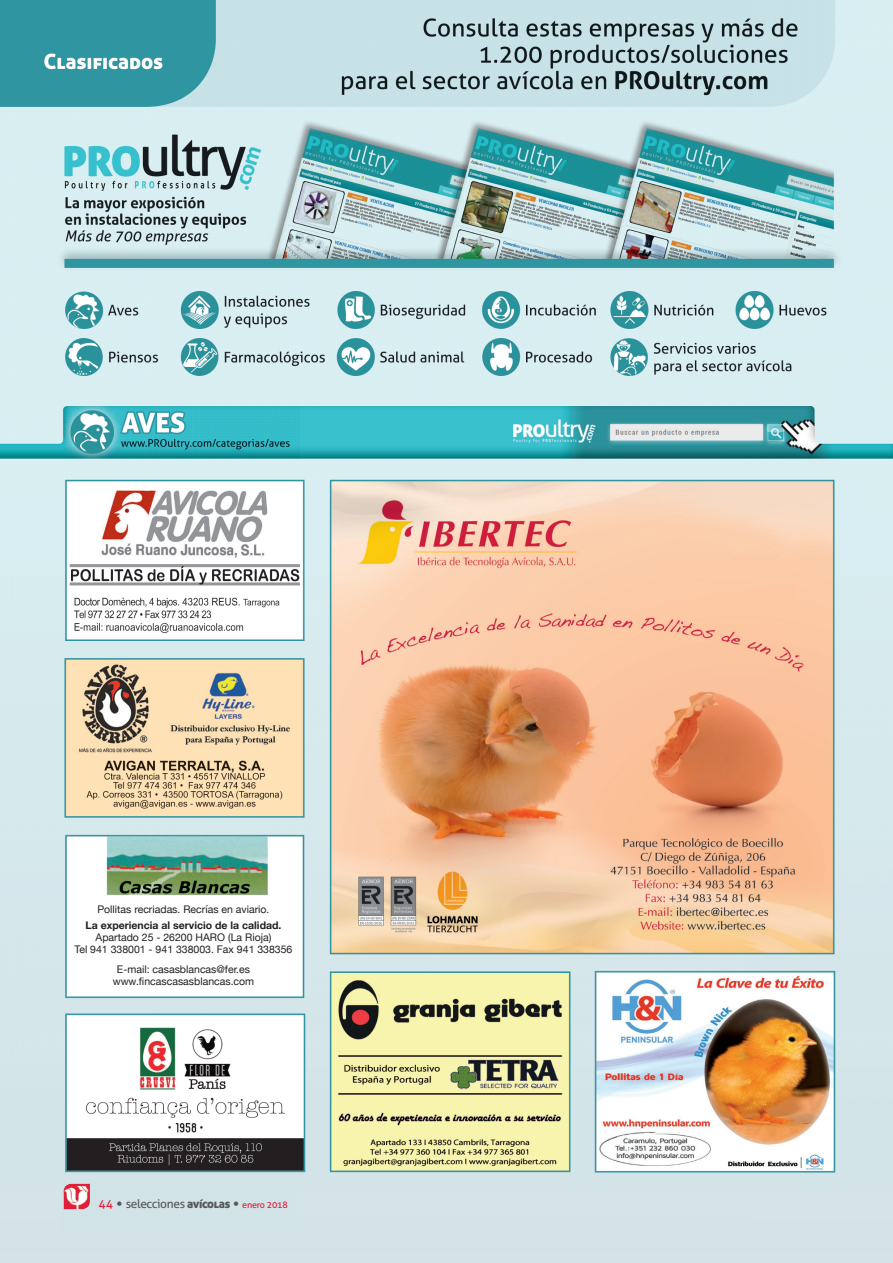
<style>
.page{position:relative;width:893px;height:1263px;background:#fff}
.page>*{position:absolute;margin:0;border:0;box-sizing:border-box;transform-origin:0 0}
.t1{font:12px "Aller";letter-spacing:-.03em;color:#57585a}
.publi{font:10.5px "Helvetica Neue";color:#231f20}
.publi-2{font:700 10.5px "Helvetica Neue";color:#231f20}
.s1{color:#e41c3b}
.s2{font-family:"Rotis Sans Serif"}
.s3{font-family:"Aller Display"}
.s4{font-size:9px;color:#e41c3b}
</style>
<div class="page">
<img style="left:0;top:0;width:893px;height:1263px">
<div style="left:72px;top:898px;width:223px;height:92px;background:#fff"></div>
<img style="left:63px;top:1183px;width:27px;height:26px">
<p class="publi" style="left:97px;top:901px;width:174px">Pollitas recriadas. Recrías en aviario.</p>
<p class="publi-2" style="left:86px;top:917px;width:197px">La experiencia al servicio de la calidad.</p>
<p class="publi" style="left:96px;top:930px;width:177px">Apartado 25 - 26200 HARO (La Rioja)</p>
<p class="publi" style="left:75px;top:942px;width:219px">Tel 941 338001 - 941 338003. Fax 941 338356</p>
<p class="publi" style="left:117px;top:962px;width:135px">E-mail: casasblancas@fer.es</p>
<p class="publi" style="left:113px;top:974px;width:143px">www.fincascasasblancas.com</p>
<p class="t1" style="left:99px;top:1196px;width:191px"><span class="s1">44</span> <span class="s2">•</span> selecciones <span class="s3">avícolas</span> <span class="s2">•</span> <span class="s4">enero 2018</span></p>
</div>
